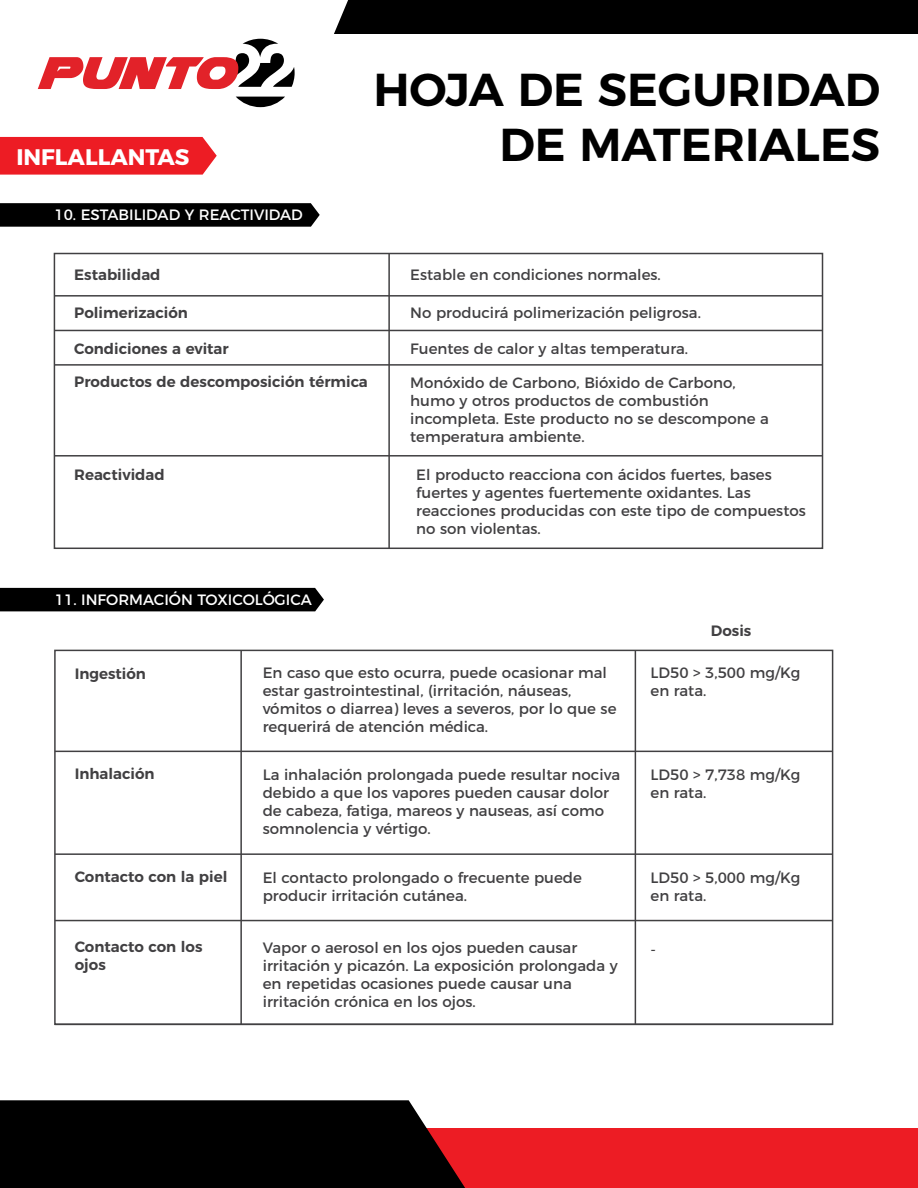
<style>
.page{position:relative;width:918px;height:1188px;background:#fff}
.page>*{position:absolute;margin:0;border:0;box-sizing:border-box;transform-origin:0 0}
.t1{font:600 46.05px/55.3px "Montserrat";color:#000;text-align:right}
.t2{font:700 22.5px "Montserrat";color:#fff}
.t3{font:15px/18px "Montserrat";color:#414042}
.t4{font:600 15px/18px "Montserrat";color:#414042}
.t5{font:15px "Montserrat";color:#fff}
</style>
<div class="page">
<div style="left:0;top:137px;width:217px;height:38px;background:#ed1c24"></div>
<svg style="left:0;top:203px;width:320px;height:24px;background:#080808"></svg>
<div style="left:0;top:0;width:918px;height:34px;background:#000"></div>
<div style="left:0;top:1129px;width:918px;height:59px;background:#ed1c24"></div>
<div style="left:0;top:1100px;width:465px;height:88px;background:#000"></div>
<svg style="left:0;top:0;width:348px;height:108px"></svg>
<div style="left:0;top:588px;width:324px;height:23px;background:#000"></div>
<div style="left:54px;top:253px;width:769px;height:296px;border:2px solid #414042"></div>
<hr style="left:54px;top:295px;width:769px;height:2px;background:#414042">
<hr style="left:54px;top:330px;width:769px;height:1px;background:#414042">
<hr style="left:54px;top:364px;width:769px;height:2px;background:#414042">
<hr style="left:54px;top:455px;width:769px;height:2px;background:#414042">
<hr style="left:388px;top:254px;width:2px;height:202px;background:#414042">
<hr style="left:388px;top:456px;width:2px;height:92px;background:#414042">
<div style="left:54px;top:650px;width:779px;height:375px;border:2px solid #414042"></div>
<hr style="left:55px;top:751px;width:778px;height:1px;background:#414042">
<hr style="left:55px;top:853px;width:778px;height:2px;background:#414042">
<hr style="left:55px;top:920px;width:778px;height:1px;background:#414042">
<hr style="left:55px;top:1024px;width:778px;height:1px;background:#414042">
<hr style="left:240px;top:650px;width:2px;height:375px;background:#414042">
<hr style="left:635px;top:650px;width:1px;height:375px;background:#414042">
<h2 class="t2" style="left:16px;top:138px;width:175px">INFLALLANTAS</h2>
<p class="t5" style="left:54px;top:203px;width:250px">10. ESTABILIDAD Y REACTIVIDAD</p>
<h1 class="t1" style="left:373px;top:58px;width:508px">HOJA DE SEGURIDAD<br>DE MATERIALES</h1>
<p class="t4" style="left:74px;top:265px;width:88px">Estabilidad</p>
<p class="t3" style="left:410px;top:265px;width:252px">Estable en condiciones normales.</p>
<p class="t4" style="left:74px;top:302px;width:115px">Polimerización</p>
<p class="t3" style="left:410px;top:302px;width:292px">No producirá polimerización peligrosa.</p>
<p class="t4" style="left:74px;top:338px;width:156px">Condiciones a evitar</p>
<p class="t4" style="left:74px;top:372px;width:295px">Productos de descomposición térmica</p>
<p class="t3" style="left:410px;top:373px;width:360px">Monóxido de Carbono, Bióxido de Carbono, humo y otros productos de combustión incompleta. Este producto no se descompone a temperatura ambiente.</p>
<p class="t4" style="left:74px;top:465px;width:92px">Reactividad</p>
<p class="t3" style="left:416px;top:464px;width:391px">El producto reacciona con ácidos fuertes, bases fuertes y agentes fuertemente oxidantes. Las reacciones producidas con este tipo de compuestos no son violentas.</p>
<p class="t3" style="left:410px;top:338px;width:279px">Fuentes de calor y altas temperatura.</p>
<p class="t5" style="left:55px;top:588px;width:258px">11. INFORMACIÓN TOXICOLÓGICA</p>
<p class="t4" style="left:711px;top:621px;width:42px">Dosis</p>
<p class="t4" style="left:75px;top:663px;width:73px">Ingestión</p>
<p class="t4" style="left:75px;top:763px;width:81px">Inhalación</p>
<p class="t3" style="left:263px;top:663px;width:355px">En caso que esto ocurra, puede ocasionar mal estar gastrointestinal, (irritación, náuseas, vómitos o diarrea) leves a severos, por lo que se requerirá de atención médica.</p>
<p class="t3" style="left:651px;top:663px;width:151px">LD50 &gt; 3,500 mg/Kg en rata.</p>
<p class="t3" style="left:263px;top:764px;width:359px">La inhalación prolongada puede resultar nociva debido a que los vapores pueden causar dolor de cabeza, fatiga, mareos y nauseas, así como somnolencia y vértigo.</p>
<p class="t3" style="left:651px;top:764px;width:151px">LD50 &gt; 7,738 mg/Kg en rata.</p>
<p class="t4" style="left:75px;top:867px;width:154px">Contacto con la piel</p>
<p class="t3" style="left:263px;top:868px;width:321px">El contacto prolongado o frecuente puede producir irritación cutánea.</p>
<p class="t3" style="left:651px;top:868px;width:151px">LD50 &gt; 5,000 mg/Kg en rata.</p>
<p class="t4" style="left:75px;top:937px;width:129px">Contacto con los ojos</p>
<p class="t3" style="left:263px;top:938px;width:357px">Vapor o aerosol en los ojos pueden causar irritación y picazón. La exposición prolongada y en repetidas ocasiones puede causar una irritación crónica en los ojos.</p>
<p class="t3" style="left:651px;top:939px;width:7px">-</p>
</div>
